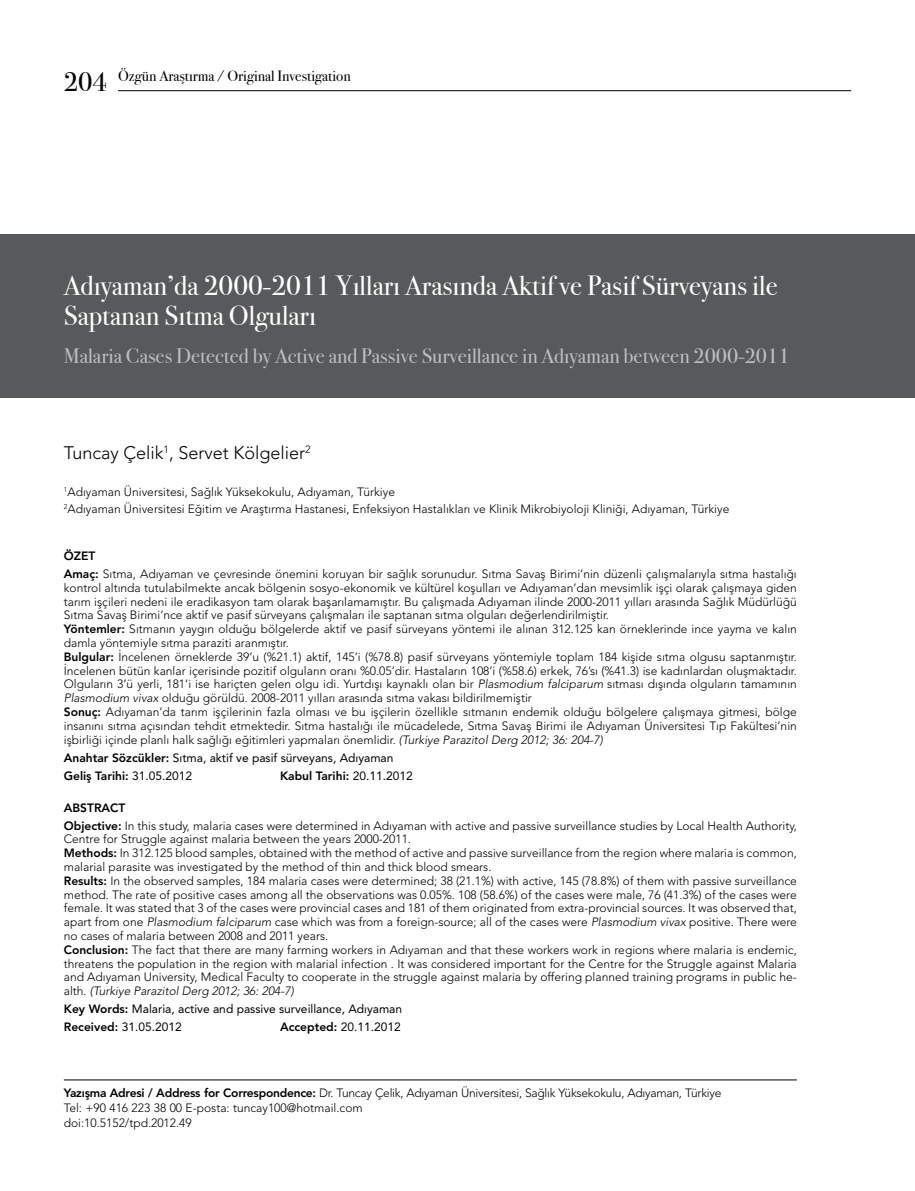
<style>
.page{position:relative;width:915px;height:1191px;background:#fff}
.page>*{position:absolute;margin:0;border:0;box-sizing:border-box;transform-origin:0 0}
.t1{font:27.75px/30px "Bodoni Svty Two ITCTT Book";color:#fff}
.t2{font:21px "Bodoni Svty Two ITCTT Book";color:#bcbec0}
.t3{font:300 18px "Avenir LT Std";color:#000}
.t4{font:15px "Bodoni Svty Two ITCTT Book";color:#000}
.t5{font:300 12px/13.8px "Avenir LT Std";color:#000}
.t6{font:300 12px/15px "Avenir LT Std";letter-spacing:-.02em;color:#000}
.t7{font:12px/18px "Avenir LT Std";color:#000}
.t8{font:800 12px "Avenir LT Std";color:#000}
.s1{font-size:27px}
.s2{font-weight:800}
.s3{font-style:italic}
.s4{font-weight:400}
</style>
<div class="page">
<div style="left:0;top:234px;width:914px;height:164px;background:#58595b"></div>
<hr style="left:64px;top:1079px;width:732px;height:1px;background:#000">
<hr style="left:118px;top:90px;width:732px;height:1px;background:#000">
<p class="t4" style="left:64px;top:64px;width:288px"><span class="s1">204</span> Özgün Araştırma / Original Investigation</p>
<h1 class="t1" style="left:64px;top:267px;width:715px">Adıyaman’da 2000-2011 Yılları Arasında Aktif ve Pasif Sürveyans ile<br>Saptanan Sıtma Olguları</h1>
<h2 class="t2" style="left:64px;top:339px;width:727px">Malaria Cases Detected by Active and Passive Surveillance in Adıyaman between 2000-2011</h2>
<h3 class="t3" style="left:64px;top:442px;width:248px">Tuncay Çelik<sup>1</sup>, Servet Kölgelier<sup>2</sup></h3>
<p class="t5" style="left:64px;top:483px;width:666px;line-height:17.1px"><sup>1</sup>Adıyaman Üniversitesi, Sağlık Yüksekokulu, Adıyaman, Türkiye<br><sup>2</sup>Adıyaman Üniversitesi Eğitim ve Araştırma Hastanesi, Enfeksiyon Hastalıkları ve Klinik Mikrobiyoloji Kliniği, Adıyaman, Türkiye</p>
<p class="t5" style="left:64px;top:546px;width:734px;line-height:18px"><span class="s2">ÖZET<br>Amaç:</span> Sıtma, Adıyaman ve çevresinde önemini koruyan bir sağlık sorunudur. Sıtma Savaş Birimi’nin düzenli çalışmalarıyla sıtma hastalığı</p>
<p class="t5" style="left:64px;top:580px;width:734px">kontrol altında tutulabilmekte ancak bölgenin sosyo-ekonomik ve kültürel koşulları ve Adıyaman’dan mevsimlik işçi olarak çalışmaya giden tarım işçileri nedeni ile eradikasyon tam olarak başarılamamıştır. Bu çalışmada Adıyaman ilinde 2000-2011 yılları arasında Sağlık Müdürlüğü Sıtma Savaş Birimi’nce aktif ve pasif sürveyans çalışmaları ile saptanan sıtma olguları değerlendirilmiştir.<br><span class="s2">Yöntemler:</span> Sıtmanın yaygın olduğu bölgelerde aktif ve pasif sürveyans yöntemi ile alınan 312.125 kan örneklerinde ince yayma ve kalın damla yöntemiyle sıtma paraziti aranmıştır.<br><span class="s2">Bulgular:</span> İncelenen örneklerde 39’u (%21.1) aktif, 145’i (%78.8) pasif sürveyans yöntemiyle toplam 184 kişide sıtma olgusu saptanmıştır.<br>İncelenen bütün kanlar içerisinde pozitif olguların oranı %0.05’dir. Hastaların 108’i (%58.6) erkek, 76’sı (%41.3) ise kadınlardan oluşmaktadır.<br>Olguların 3’ü yerli, 181’i ise hariçten gelen olgu idi. Yurtdışı kaynaklı olan bir <span class="s3">Plasmodium falciparum</span> sıtması dışında olguların tamamının <span class="s3">Plasmodium vivax</span> olduğu görüldü. 2008-2011 yılları arasında sıtma vakası bildirilmemiştir<br><span class="s2">Sonuç:</span> Adıyaman’da tarım işçilerinin fazla olması ve bu işçilerin özellikle sıtmanın endemik olduğu bölgelere çalışmaya gitmesi, bölge insanını sıtma açısından tehdit etmektedir. Sıtma hastalığı ile mücadelede, Sıtma Savaş Birimi ile Adıyaman Üniversitesi Tıp Fakültesi’nin işbirliği içinde planlı halk sağlığı eğitimleri yapmaları önemlidir. <span class="s3">(Turkiye Parazitol Derg 2012; 36: 204-7)</span></p>
<p class="t7" style="left:64px;top:748px;width:331px"><span class="s2">Anahtar Sözcükler:</span> Sıtma, aktif ve pasif sürveyans, Adıyaman<br><span class="s2">Geliş Tarihi:</span> 31.05.2012</p>
<p class="t8" style="left:280px;top:768px;width:134px">Kabul Tarihi: <span class="s4">20.11.2012</span></p>
<p class="t5" style="left:64px;top:798px;width:734px;line-height:18px"><span class="s2">ABSTRACT<br>Objective:</span> In this study, malaria cases were determined in Adıyaman with active and passive surveillance studies by Local Health Authority,</p>
<p class="t5" style="left:64px;top:832px;width:734px">Centre for Struggle against malaria between the years 2000-2011.<br><span class="s2">Methods:</span> In 312.125 blood samples, obtained with the method of active and passive surveillance from the region where malaria is common, malarial parasite was investigated by the method of thin and thick blood smears.<br><span class="s2">Results:</span> In the observed samples, 184 malaria cases were determined; 38 (21.1%) with active, 145 (78.8%) of them with passive surveillance method. The rate of positive cases among all the observations was 0.05%. 108 (58.6%) of the cases were male, 76 (41.3%) of the cases were female. It was stated that 3 of the cases were provincial cases and 181 of them originated from extra-provincial sources. It was observed that, apart from one <span class="s3">Plasmodium falciparum</span> case which was from a foreign-source; all of the cases were <span class="s3">Plasmodium vivax</span> positive. There were no cases of malaria between 2008 and 2011 years.<br><span class="s2">Conclusion:</span> The fact that there are many farming workers in Adıyaman and that these workers work in regions where malaria is endemic, threatens the population in the region with malarial infection . It was considered important for the Centre for the Struggle against Malaria and Adıyaman University, Medical Faculty to cooperate in the struggle against malaria by offering planned training programs in public he&shy;alth. <span class="s3">(Turkiye Parazitol Derg 2012; 36: 204-7)</span></p>
<p class="t7" style="left:64px;top:1000px;width:340px"><span class="s2">Key Words:</span> Malaria, active and passive surveillance, Adıyaman<br><span class="s2">Received:</span> 31.05.2012</p>
<p class="t7" style="left:280px;top:1018px;width:122px"><span class="s2">Accepted:</span> 20.11.2012</p>
<p class="t6" style="left:64px;top:1085px;width:659px"><span class="s2">Yazışma Adresi / Address for Correspondence:</span> Dr. Tuncay Çelik, Adıyaman Üniversitesi, Sağlık Yüksekokulu, Adıyaman, Türkiye<br>Tel: +90 416 223 38 00 E-posta: tuncay100@hotmail.com<br>doi:10.5152/tpd.2012.49</p>
</div>
